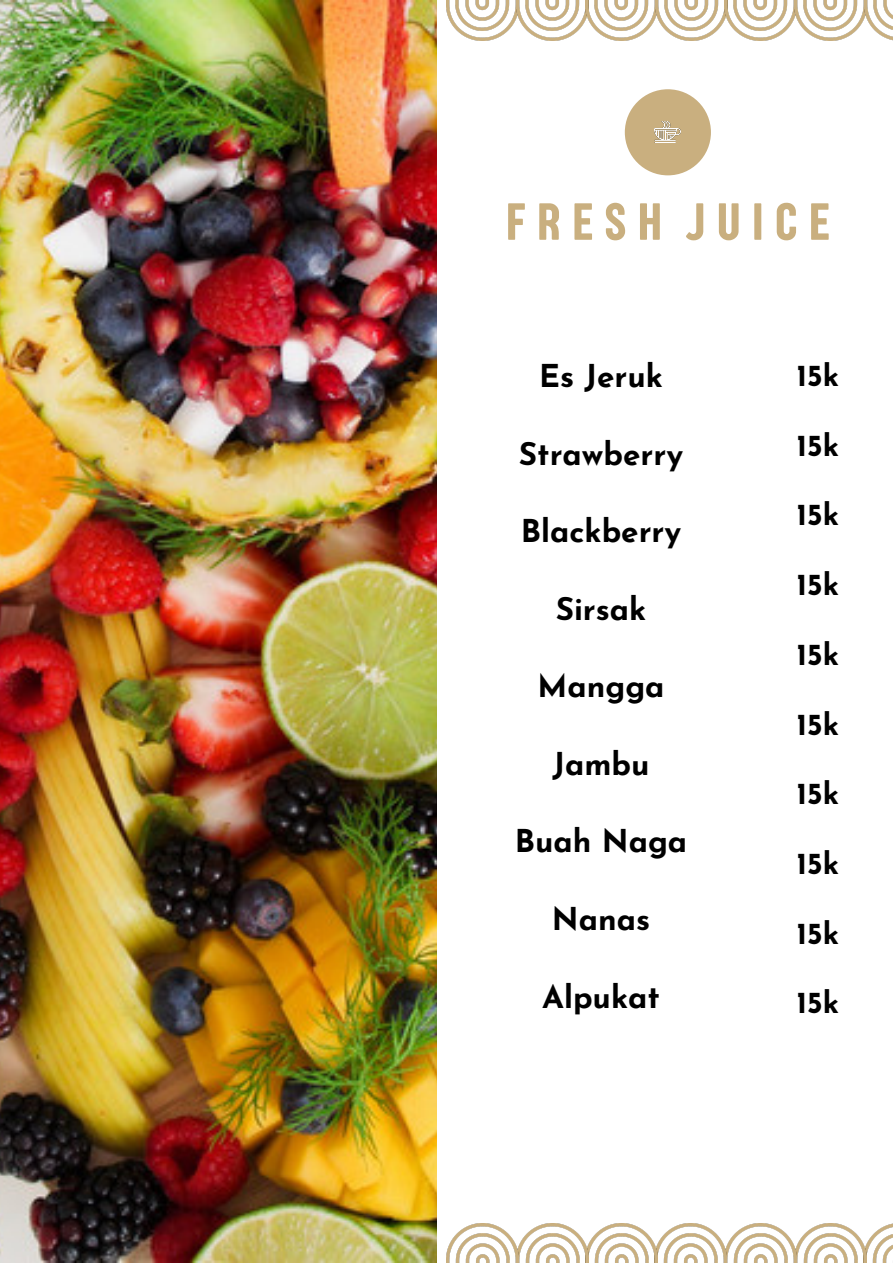
<style>
.page{position:relative;width:893px;height:1264px;background:#fff}
.page>*{position:absolute;margin:0;border:0;box-sizing:border-box;transform-origin:0 0}
.t1{font:54px "Sugo Pro Display";color:#c9af7f}
.t2{font:700 31.5px "Josefin Sans";color:#000}
.t3{font:700 30px "Josefin Sans";color:#000}
</style>
<div class="page">
<div style="left:624px;top:89px;width:87px;height:86px;background:#c9af7f;border-radius:50%"></div>
<img style="left:654px;top:122px;width:26px;height:21px">
<img style="left:446px;top:0;width:70px;height:41px">
<img style="left:516px;top:0;width:69px;height:41px">
<img style="left:585px;top:0;width:70px;height:41px">
<img style="left:655px;top:0;width:69px;height:41px">
<img style="left:724px;top:0;width:70px;height:41px">
<img style="left:794px;top:0;width:98px;height:41px">
<img style="left:866px;top:1223px;width:26px;height:39px">
<img style="left:796px;top:1223px;width:70px;height:39px">
<img style="left:726px;top:1223px;width:70px;height:39px">
<img style="left:657px;top:1223px;width:69px;height:39px">
<img style="left:588px;top:1223px;width:69px;height:39px">
<img style="left:518px;top:1223px;width:70px;height:39px">
<img style="left:446px;top:1223px;width:72px;height:39px">
<img style="left:0;top:0;width:436px;height:1262px">
<h1 class="t1" style="left:506px;top:190px;width:324px">F R E S H J U I C E</h1>
<p class="t2" style="left:539px;top:363px;width:125px">Es Jeruk</p>
<p class="t2" style="left:519px;top:441px;width:166px">Strawberry</p>
<p class="t2" style="left:520px;top:518px;width:162px">Blackberry</p>
<p class="t2" style="left:555px;top:596px;width:92px">Sirsak</p>
<p class="t2" style="left:537px;top:673px;width:128px">Mangga</p>
<p class="t2" style="left:552px;top:751px;width:99px">Jambu</p>
<p class="t2" style="left:515px;top:828px;width:174px">Buah Naga</p>
<p class="t2" style="left:552px;top:906px;width:100px">Nanas</p>
<p class="t2" style="left:542px;top:984px;width:119px">Alpukat</p>
<p class="t3" style="left:796px;top:363px;width:44px">15k</p>
<p class="t3" style="left:796px;top:433px;width:44px">15k</p>
<p class="t3" style="left:796px;top:503px;width:44px">15k</p>
<p class="t3" style="left:796px;top:572px;width:44px">15k</p>
<p class="t3" style="left:796px;top:642px;width:44px">15k</p>
<p class="t3" style="left:796px;top:712px;width:44px">15k</p>
<p class="t3" style="left:796px;top:781px;width:44px">15k</p>
<p class="t3" style="left:796px;top:851px;width:44px">15k</p>
<p class="t3" style="left:796px;top:921px;width:44px">15k</p>
<p class="t3" style="left:796px;top:990px;width:44px">15k</p>
</div>
